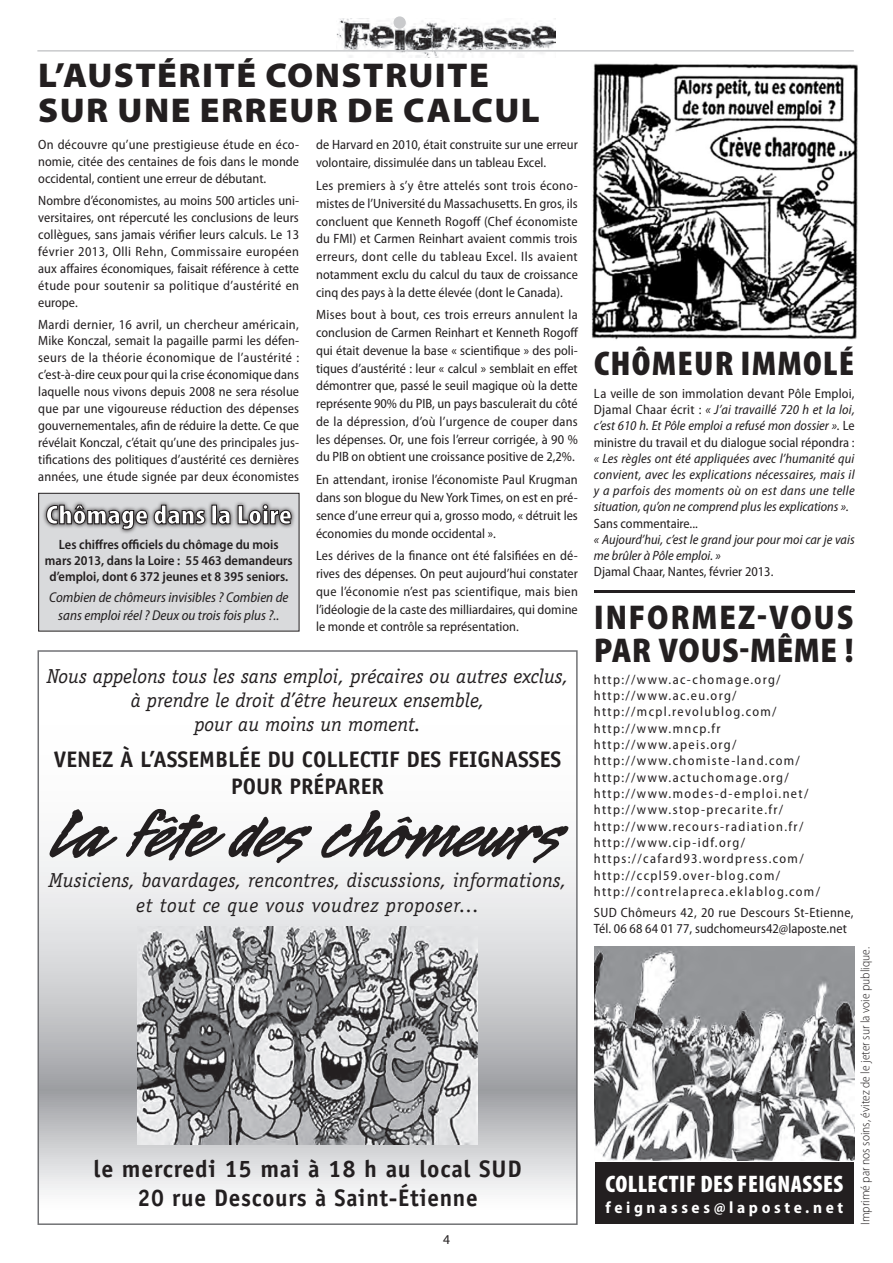
<style>
.page{position:relative;width:893px;height:1263px;background:#fff}
.page>*{position:absolute;margin:0;border:0;box-sizing:border-box;transform-origin:0 0}
.t1{font:italic 700 79.5px "Legault Std";color:#231f20}
.t2{font:900 34.5px "Myriad Pro";letter-spacing:.04em;color:#231f20;scale:1.04 1}
.t3{font:900 semi-condensed 34.5px "Myriad Pro";letter-spacing:.055em;color:#231f20;scale:.94 1}
.t4{font:900 semi-condensed 34.5px "Myriad Pro";letter-spacing:.02em;color:#231f20;scale:.94 1}
.t5{font:900 condensed 34.5px "Myriad Pro";letter-spacing:.03em;color:#231f20;scale:1.09 1}
.t6{font:700 24px "Officina Sans Std";letter-spacing:.03em;color:#231f20}
.t7{font:900 condensed 24px "Myriad Pro";letter-spacing:.02em;color:#fff}
.t8{font:700 22.5px "Officina Sans Std";color:#231f20}
.t9{font:italic 20.25px "Officina Serif Std";color:#231f20}
.t10{font:italic 20.25px "Officina Serif Std";letter-spacing:.03em;color:#231f20}
.t11{font:700 semi-condensed 16.5px "Myriad Pro";letter-spacing:.22em;color:#fff}
.t12{font:italic semi-condensed 14.25px/18px "Myriad Pro";color:#231f20;text-align:center}
.t13{font:semi-condensed 13.5px/17.7px "Myriad Pro";letter-spacing:.005em;color:#231f20;text-align:justify}
.t14{font:italic semi-condensed 13.5px/16.2px "Myriad Pro";color:#231f20;text-align:justify}
.t15{font:semi-condensed 13.5px "Myriad Pro";letter-spacing:.1em;color:#231f20}
.t16{font:600 semi-condensed 13.5px/16.2px "Myriad Pro";color:#231f20;text-align:center}
.t17{font:13.5px "Myriad Pro";color:#231f20}
.t18{font:300 semi-condensed 12.75px "Myriad Pro";color:#231f20}
.s1{font-style:normal}
</style>
<div class="page">
<svg style="left:41px;top:850px;width:534px;height:342px"></svg>
<div style="left:38px;top:650px;width:540px;height:575px;border:2px solid #717275"></div>
<img style="left:336px;top:18px;width:219px;height:40px">
<hr style="left:37px;top:50px;width:817px;height:2px;background:#c9cacc">
<div style="left:393px;top:16px;width:13px;height:13px;background:#c9cacc;border-radius:50%"></div>
<img style="left:592px;top:63px;width:266px;height:277px">
<img style="left:595px;top:947px;width:260px;height:214px">
<hr style="left:594px;top:590px;width:261px;height:2px;background:#231f20">
<div style="left:595px;top:1162px;width:259px;height:62px;background:#231f20"></div>
<div style="left:39px;top:493px;width:260px;height:138px;background:#d9dadc"></div>
<svg style="left:43px;top:502px;width:252px;height:31px"></svg>
<svg style="left:46px;top:503px;width:246px;height:27px"></svg>
<div style="left:38px;top:493px;width:261px;height:138px;border:1px solid #231f20"></div>
<img style="left:137px;top:926px;width:341px;height:218px">
<p class="t2" style="left:38px;top:53px;width:435px">L’AUSTÉRITÉ CONSTRUITE</p>
<p class="t2" style="left:38px;top:87px;width:484px">SUR UNE ERREUR DE CALCUL</p>
<p class="t13" style="left:38px;top:136px;width:262px;line-height:17px">On découvre qu’une prestigieuse étude en éco&shy;nomie, citée des centaines de fois dans le monde occidental, contient une erreur de débutant.</p>
<p class="t13" style="left:38px;top:192px;width:262px;line-height:17px">Nombre d’économistes, au moins 500 articles uni&shy;versitaires, ont répercuté les conclusions de leurs collègues, sans jamais vérifier leurs calculs. Le 13 février 2013, Olli Rehn, Commissaire européen aux affaires économiques, faisait référence à cette étude pour soutenir sa politique d’austérité en europe.</p>
<p class="t13" style="left:38px;top:315px;width:262px;line-height:17px">Mardi dernier, 16 avril, un chercheur américain, Mike Konczal, semait la pagaille parmi les défen&shy;seurs de la théorie économique de l’austérité : c’est-à-dire ceux pour qui la crise économique dans laquelle nous vivons depuis 2008 ne sera résolue que par une vigoureuse réduction des dépenses gouvernementales, afin de réduire la dette. Ce que révélait Konczal, c’était qu’une des principales jus&shy;tifications des politiques d’austérité ces dernières années, une étude signée par deux économistes</p>
<p class="t13" style="left:316px;top:136px;width:263px">de Harvard en 2010, était construite sur une erreur volontaire, dissimulée dans un tableau Excel.</p>
<p class="t13" style="left:316px;top:176px;width:263px">Les premiers à s’y être attelés sont trois écono&shy;mistes de l’Université du Massachusetts. En gros, ils concluent que Kenneth Rogoff (Chef économiste du FMI) et Carmen Reinhart avaient commis trois erreurs, dont celle du tableau Excel. Ils avaient notamment exclu du calcul du taux de croissance cinq des pays à la dette élevée (dont le Canada).</p>
<p class="t13" style="left:316px;top:306px;width:264px">Mises bout à bout, ces trois erreurs annulent la conclusion de Carmen Reinhart et Kenneth Rogoff qui était devenue la base « scientifique » des poli&shy;tiques d’austérité : leur « calcul » semblait en effet démontrer que, passé le seuil magique où la dette représente 90% du PIB, un pays basculerait du côté de la dépression, d’où l’urgence de couper dans les dépenses. Or, une fois l’erreur corrigée, à 90 % du PIB on obtient une croissance positive de 2,2%.</p>
<p class="t13" style="left:316px;top:471px;width:263px">En attendant, ironise l’économiste Paul Krugman dans son blogue du New York Times, on est en pré&shy;sence d’une erreur qui a, grosso modo, « détruit les économies du monde occidental ».</p>
<p class="t13" style="left:316px;top:547px;width:263px">Les dérives de la finance ont été falsifiées en dé&shy;rives des dépenses. On peut aujourd’hui constater que l’économie n’est pas scientifique, mais bien l’idéologie de la caste des milliardaires, qui domine le monde et contrôle sa représentation.</p>
<p class="t16" style="left:45px;top:536px;width:249px">Les chiffres officiels du chômage du mois mars 2013, dans la Loire : 55 463 demandeurs d’emploi, dont 6 372 jeunes et 8 395 seniors.</p>
<p class="t12" style="left:49px;top:588px;width:241px">Combien de chômeurs invisibles ? Combien de sans emploi réel ? Deux ou trois fois plus ?..</p>
<p class="t9" style="left:47px;top:664px;width:523px">Nous appelons tous les sans emploi, précaires ou autres exclus,</p>
<p class="t9" style="left:131px;top:688px;width:355px">à prendre le droit d’être heureux ensemble,</p>
<p class="t9" style="left:194px;top:713px;width:228px">pour au moins un moment.</p>
<p class="t8" style="left:54px;top:745px;width:509px">VENEZ À L’ASSEMBLÉE DU COLLECTIF DES FEIGNASSES</p>
<p class="t8" style="left:231px;top:772px;width:155px">POUR PRÉPARER</p>
<p class="t1" style="left:53px;top:795px;width:511px">La fête des chômeurs</p>
<p class="t9" style="left:49px;top:869px;width:519px">Musiciens, bavardages, rencontres, discussions, informations,</p>
<p class="t10" style="left:136px;top:893px;width:344px">et tout ce que vous voudrez proposer...</p>
<p class="t6" style="left:94px;top:1154px;width:429px">le mercredi 15 mai à 18 h au local SUD</p>
<p class="t6" style="left:137px;top:1183px;width:342px">20 rue Descours à Saint-Étienne</p>
<p class="t17" style="left:443px;top:1231px;width:8px">4</p>
<p class="t5" style="left:594px;top:341px;width:240px">CHÔMEUR IMMOLÉ</p>
<p class="t14" style="left:594px;top:385px;width:262px"><span class="s1">La veille de son immolation devant Pôle Emploi, Djamal Chaar écrit :</span> « J’ai travaillé 720 h et la loi, c’est 610 h. Et Pôle emploi a refusé mon dossier ». <span class="s1">Le ministre du travail et du dialogue social répondra : </span>« Les règles ont été appliquées avec l’humanité qui convient, avec les explications nécessaires, mais il y a parfois des moments où on est dans une telle situation, qu’on ne comprend plus les explications ».</p>
<p class="t13" style="left:594px;top:514px;width:105px">Sans commentaire...</p>
<p class="t14" style="left:594px;top:531px;width:262px">« Aujourd’hui, c’est le grand jour pour moi car je vais me brûler à Pôle emploi. »</p>
<p class="t13" style="left:594px;top:563px;width:181px">Djamal Chaar, Nantes, février 2013.</p>
<p class="t3" style="left:594px;top:595px;width:277px">INFORMEZ-VOUS</p>
<p class="t4" style="left:594px;top:628px;width:278px">PAR VOUS-MÊME !</p>
<p class="t15" style="left:594px;top:671px;width:188px">http://www.ac-chomage.org/</p>
<p class="t15" style="left:594px;top:687px;width:144px">http://www.ac.eu.org/</p>
<p class="t15" style="left:594px;top:703px;width:184px">http://mcpl.revolublog.com/</p>
<p class="t15" style="left:594px;top:720px;width:128px">http://www.mncp.fr</p>
<p class="t15" style="left:594px;top:736px;width:144px">http://www.apeis.org/</p>
<p class="t15" style="left:594px;top:752px;width:208px">http://www.chomiste-land.com/</p>
<p class="t15" style="left:594px;top:769px;width:196px">http://www.actuchomage.org/</p>
<p class="t15" style="left:594px;top:785px;width:216px">http://www.modes-d-emploi.net/</p>
<p class="t15" style="left:594px;top:801px;width:191px">http://www.stop-precarite.fr/</p>
<p class="t15" style="left:594px;top:818px;width:211px">http://www.recours-radiation.fr/</p>
<p class="t15" style="left:594px;top:834px;width:153px">http://www.cip-idf.org/</p>
<p class="t15" style="left:594px;top:851px;width:211px">https://cafard93.wordpress.com/</p>
<p class="t15" style="left:594px;top:867px;width:188px">http://ccpl59.over-blog.com/</p>
<p class="t15" style="left:594px;top:883px;width:228px">http://contrelapreca.eklablog.com/</p>
<p class="t13" style="left:594px;top:904px;width:261px;line-height:16.4px">SUD Chômeurs 42, 20 rue Descours St-Etienne,<br>Tél. 06 68 64 01 77, sudchomeurs42@laposte.net</p>
<p class="t7" style="left:605px;top:1168px;width:239px">COLLECTIF DES FEIGNASSES</p>
<p class="t11" style="left:605px;top:1196px;width:239px">feignasses@laposte.net</p>
<p class="t18" style="left:857px;top:1225px;width:279px;rotate:-90deg">Imprimé par nos soins, évitez de le jeter sur la voie publique.</p>
</div>
